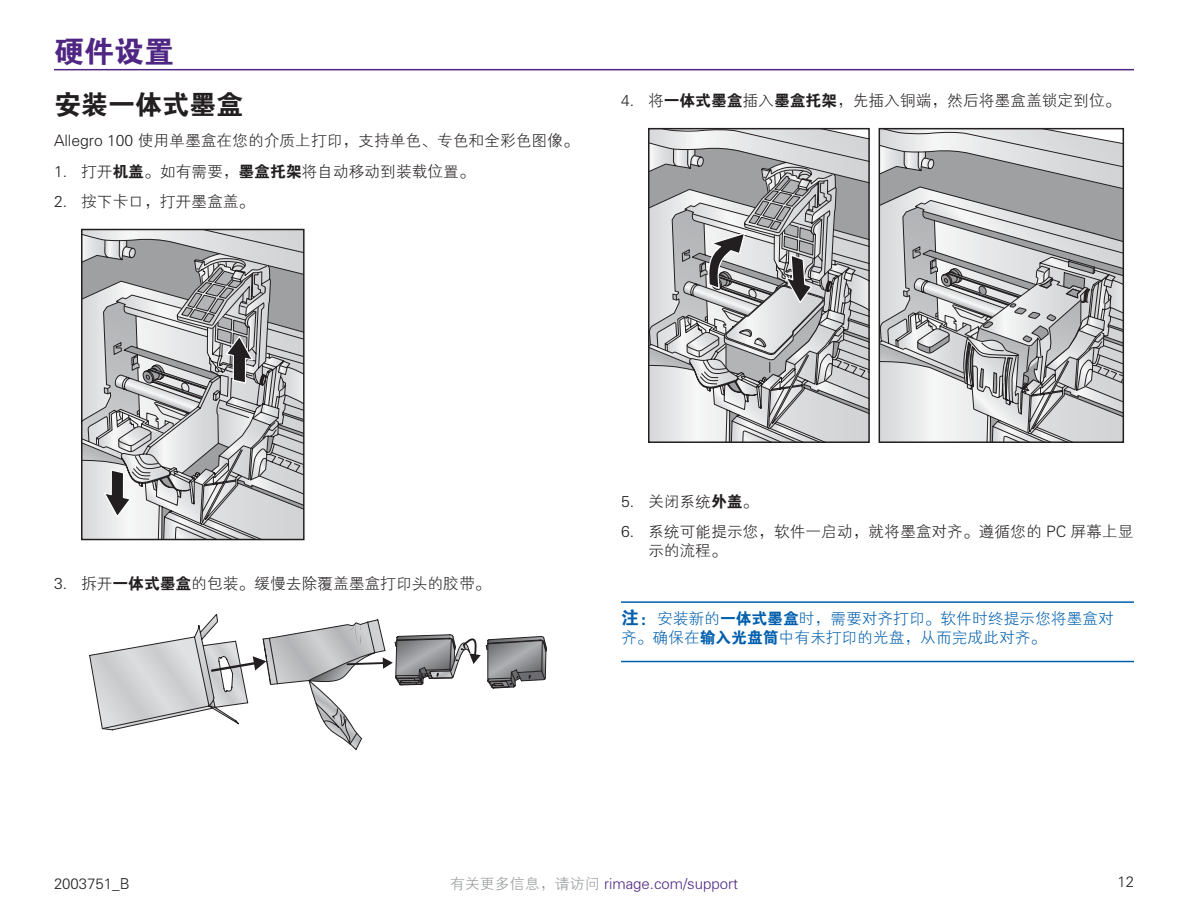
<style>
.page{position:relative;width:1188px;height:918px;background:#fff}
.page>*{position:absolute;margin:0;border:0;box-sizing:border-box;transform-origin:0 0}
.Running_Head_Copy{font:30px "FZDHTJW GB1 0";color:#4f2683}
.R-Heading-Level-01{font:27px "FZDHTJW GB1 0";color:#231f20}
.Body{font:15.75px/18.9px "FZXH1 JW GB1 0";color:#231f20}
.Body-2{font:15.75px/18.9px "FZXH1 JW GB1 0";color:#005fad}
.t1{font:15px "FZXH1 JW GB1 0";color:#4f2683}
.t2{font:15px "FZXH1 JW GB1 0";color:#231f20}
.s1{font-family:"FZDHTJW GB1 0"}
.s2{font-family:"FZDHTJW GB1 0";font-size:18px}
.s3{color:#949698}
</style>
<div class="page">
<hr style="left:54px;top:69px;width:1080px;height:1px;background:#4f2683">
<svg style="left:84px;top:232px;width:218px;height:305px;background:#b9babb"></svg>
<div style="left:81px;top:229px;width:224px;height:311px;border:2px solid #231f20"></div>
<svg style="left:90px;top:614px;width:456px;height:136px"></svg>
<svg style="left:651px;top:131px;width:216px;height:309px;background:#b9b9ba"></svg>
<div style="left:648px;top:128px;width:222px;height:315px;border:2px solid #231f20"></div>
<svg style="left:882px;top:131px;width:239px;height:309px;background:#bdbebf"></svg>
<div style="left:879px;top:128px;width:245px;height:315px;border:2px solid #231f20"></div>
<hr style="left:621px;top:601px;width:513px;height:2px;background:#005fad">
<hr style="left:621px;top:661px;width:513px;height:1px;background:#005fad">
<p class="Running_Head_Copy" style="left:54px;top:35px;width:121px">硬件设置</p>
<p class="R-Heading-Level-01" style="left:54px;top:90px;width:190px">安装一体式墨盒</p>
<p class="Body" style="left:54px;top:132px;width:526px">Allegro 100 使用单墨盒在您的介质上打印，支持单色、专色和全彩色图像。</p>
<p class="Body" style="left:54px;top:162px;width:422px">1. 打开<span class="s1">机盖</span>。如有需要，<span class="s1">墨盒托架</span>将自动移动到装载位置。</p>
<p class="Body" style="left:54px;top:192px;width:202px">2. 按下卡口，打开墨盒盖。</p>
<p class="Body" style="left:621px;top:91px;width:501px">4. 将<span class="s1">一体式墨盒</span>插入<span class="s1">墨盒托架</span>，先插入铜端，然后将墨盒盖锁定到位。</p>
<p class="Body" style="left:54px;top:575px;width:438px">3. 拆开<span class="s1">一体式墨盒</span>的包装。缓慢去除覆盖墨盒打印头的胶带。</p>
<p class="Body" style="left:621px;top:492px;width:139px">5. 关闭系统<span class="s1">外盖</span>。</p>
<p class="Body" style="left:648px;top:523px;width:487px;text-indent:-27px">6. 系统可能提示您，软件一启动，就将墨盒对齐。遵循您的 PC 屏幕上显示的流程。</p>
<p class="Body-2" style="left:621px;top:610px;width:494px"><span class="s2">注：</span>安装新的<span class="s1">一体式墨盒</span>时，需要对齐打印。软件时终提示您将墨盒对齐。确保在<span class="s1">输入光盘筒</span>中有未打印的光盘，从而完成此对齐。</p>
<p class="t2" style="left:54px;top:875px;width:77px">2003751_B</p>
<p class="t1" style="left:450px;top:875px;width:290px"><span class="s3">有关更多信息，请访问</span> rimage.com/support</p>
<p class="t2" style="left:1117px;top:874px;width:18px">12</p>
</div>
